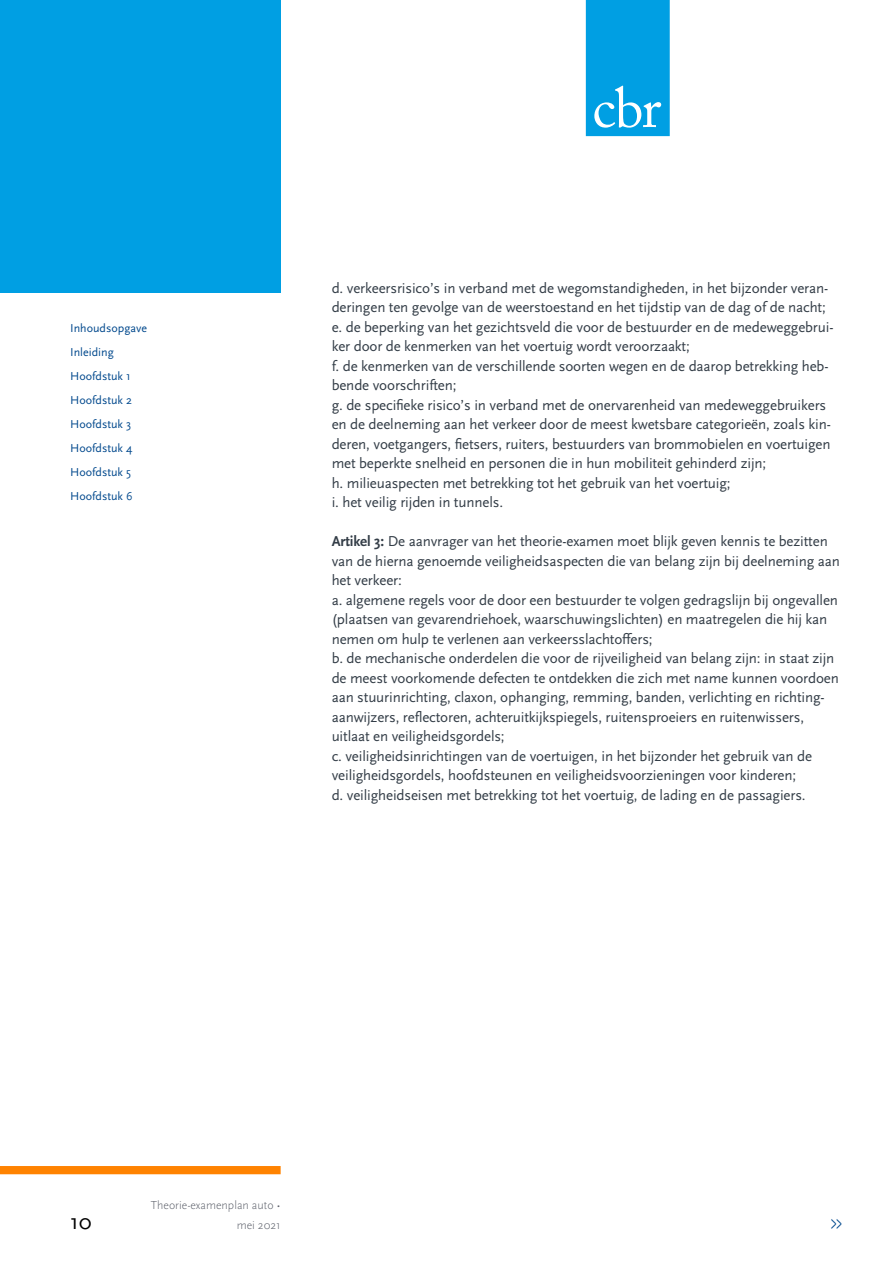
<style>
.page{position:relative;width:893px;height:1263px;background:#fff}
.page>*{position:absolute;margin:0;border:0;box-sizing:border-box;transform-origin:0 0}
.t1{font:22.5px "Scala Sans Pro";color:#000}
.t2{font:15px/19.5px "Scala Sans Pro";letter-spacing:-.01em;color:#333d47}
.t3{font:12px/24px "Scala Sans Pro";color:#02498d}
.t4{font:300 12px/19.5px "Scala Sans Pro";color:#5c606a;text-align:right}
.s1{font-weight:700}
</style>
<div class="page">
<div style="left:0;top:0;width:281px;height:292px;background:#009fe3"></div>
<svg style="left:586px;top:0;width:84px;height:136px;background:#0ea4e4"></svg>
<div style="left:0;top:1166px;width:281px;height:8px;background:#ff8300"></div>
<p class="t3" style="left:70px;top:315px;width:78px">Inhoudsopgave<br>Inleiding<br>Hoofdstuk 1<br>Hoofdstuk 2<br>Hoofdstuk 3<br>Hoofdstuk 4<br>Hoofdstuk 5<br>Hoofdstuk 6</p>
<p class="t2" style="left:332px;top:277px;width:503px">d. verkeersrisico’s in verband met de wegomstandigheden, in het bijzonder veran&shy;deringen ten gevolge van de weerstoestand en het tijdstip van de dag of de nacht; e. de beperking van het gezichtsveld die voor de bestuurder en de medeweggebrui&shy;ker door de kenmerken van het voertuig wordt veroorzaakt;<br>f. de kenmerken van de verschillende soorten wegen en de daarop betrekking heb&shy;bende voorschriften;<br>g. de specifieke risico’s in verband met de onervarenheid van medeweggebruikers en de deelneming aan het verkeer door de meest kwetsbare categorieën, zoals kin&shy;deren, voetgangers, fietsers, ruiters, bestuurders van brommobielen en voertuigen met beperkte snelheid en personen die in hun mobiliteit gehinderd zijn;<br>h. milieuaspecten met betrekking tot het gebruik van het voertuig;<br>i. het veilig rijden in tunnels.</p>
<p class="t2" style="left:332px;top:531px;width:510px"><span class="s1">Artikel 3:</span> De aanvrager van het theorie-examen moet blijk geven kennis te bezitten van de hierna genoemde veiligheidsaspecten die van belang zijn bij deelneming aan het verkeer:<br>a. algemene regels voor de door een bestuurder te volgen gedragslijn bij ongevallen (plaatsen van gevarendriehoek, waarschuwingslichten) en maatregelen die hij kan nemen om hulp te verlenen aan verkeersslachtoffers;<br>b. de mechanische onderdelen die voor de rijveiligheid van belang zijn: in staat zijn de meest voorkomende defecten te ontdekken die zich met name kunnen voordoen aan stuurinrichting, claxon, ophanging, remming, banden, verlichting en richting&shy;aanwijzers, reflectoren, achteruitkijkspiegels, ruitensproeiers en ruitenwissers, uitlaat en veiligheidsgordels;<br>c. veiligheidsinrichtingen van de voertuigen, in het bijzonder het gebruik van de veiligheidsgordels, hoofdsteunen en veiligheidsvoorzieningen voor kinderen;<br>d. veiligheidseisen met betrekking tot het voertuig, de lading en de passagiers.</p>
<h1 class="t1" style="left:70px;top:1206px;width:23px">10</h1>
<p class="t4" style="left:151px;top:1195px;width:131px">Theorie-examenplan auto • mei 2021</p>
</div>
